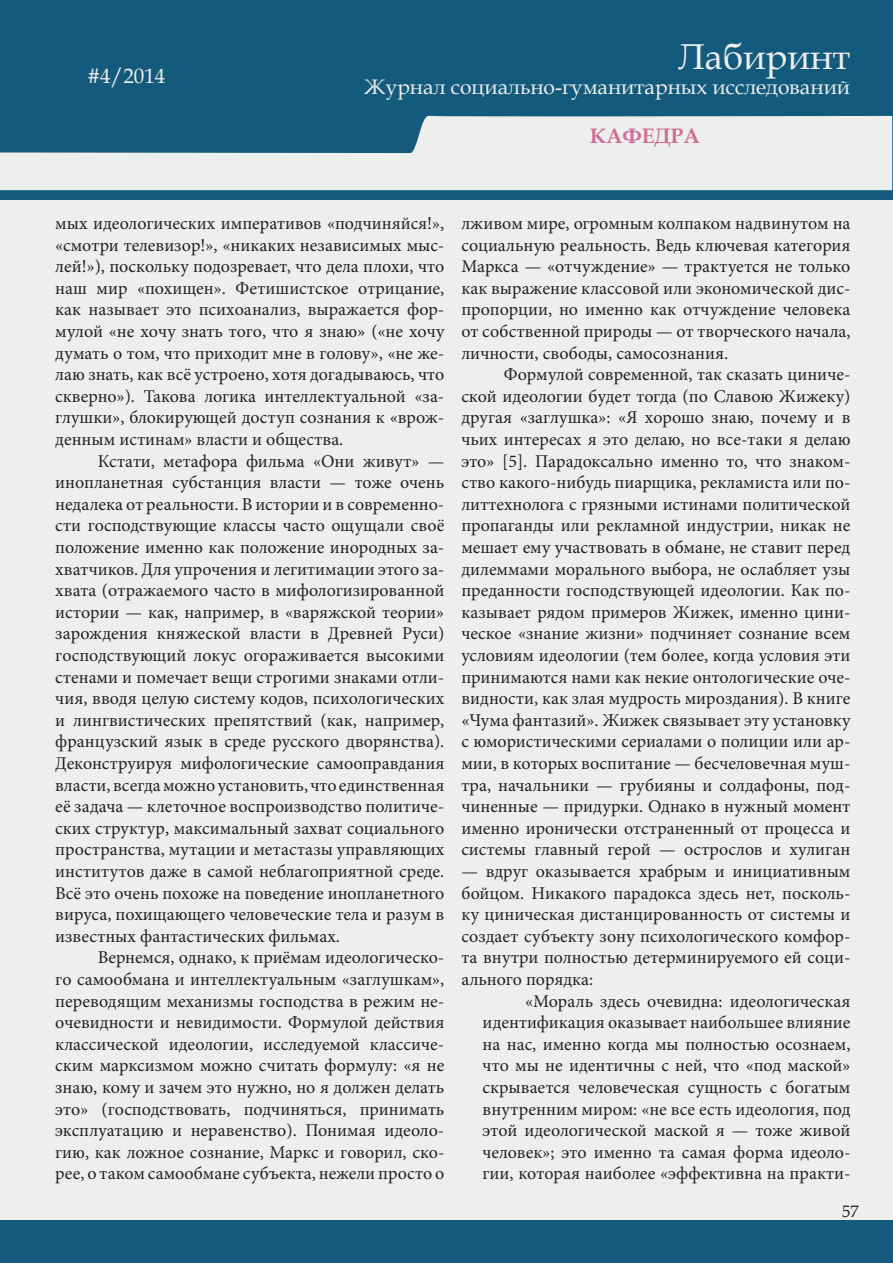
<style>
.page{position:relative;width:893px;height:1263px;background:#fff}
.page>*{position:absolute;margin:0;border:0;box-sizing:border-box;transform-origin:0 0}
.t1{font:36px "Book Antiqua";color:#edefed}
.t2{font:21px "Book Antiqua";color:#edefed}
.t3{font:700 21px "Book Antiqua";color:#d26b97}
.t4{font:18px/21.6px "Minion Pro";color:#231f20;text-align:justify}
.t5{font:16.5px "Book Antiqua";color:#231f20}
</style>
<div class="page">
<div style="left:0;top:1px;width:892px;height:1261px;background:#145a7d"></div>
<hr style="left:0;top:200px;width:1px;height:1020px;background:#edefed">
<div style="left:1px;top:200px;width:891px;height:1020px;background:#edefed"></div>
<svg style="left:0;top:115px;width:892px;height:75px;fill:#edefed"></svg>
<p class="t2" style="left:87px;top:61px;width:79px">#4/2014</p>
<p class="t2" style="left:100px;top:61px;width:12px">1</p>
<h1 class="t1" style="left:678px;top:31px;width:173px">Лабиринт</h1>
<p class="t2" style="left:364px;top:72px;width:487px">Журнал социально-гуманитарных исследований</p>
<p class="t3" style="left:590px;top:121px;width:111px">КАФЕДРА</p>
<p class="t4" style="left:55px;top:212px;width:391px">мых идеологических императивов «подчиняйся!», «смотри телевизор!», «никаких независимых мыс&shy;лей!»), поскольку подозревает, что дела плохи, что наш мир «похищен». Фетишистское отрицание, как называет это психоанализ, выражается фор&shy;мулой «не хочу знать того, что я знаю» («не хочу думать о том, что приходит мне в голову», «не же&shy;лаю знать, как всё устроено, хотя догадываюсь, что скверно»). Такова логика интеллектуальной «за&shy;глушки», блокирующей доступ сознания к «врож&shy;денным истинам» власти и общества.</p>
<p class="t4" style="left:55px;top:450px;width:391px;text-indent:43px">Кстати, метафора фильма «Они живут» — инопланетная субстанция власти — тоже очень недалека от реальности. В истории и в современно&shy;сти господствующие классы часто ощущали своё положение именно как положение инородных за&shy;хватчиков. Для упрочения и легитимации этого за&shy;хвата (отражаемого часто в мифологизированной истории — как, например, в «варяжской теории» зарождения княжеской власти в Древней Руси) господствующий локус огораживается высокими стенами и помечает вещи строгими знаками отли&shy;чия, вводя целую систему кодов, психологических и лингвистических препятствий (как, например, французский язык в среде русского дворянства).<br>Деконструируя мифологические самооправдания власти, всегда можно установить, что единственная её задача — клеточное воспроизводство политиче&shy;ских структур, максимальный захват социального пространства, мутации и метастазы управляющих институтов даже в самой неблагоприятной среде.<br>Всё это очень похоже на поведение инопланетного вируса, похищающего человеческие тела и разум в известных фантастических фильмах.</p>
<p class="t4" style="left:55px;top:947px;width:391px;text-indent:43px">Вернемся, однако, к приёмам идеологическо&shy;го самообмана и интеллектуальным «заглушкам», переводящим механизмы господства в режим не&shy;очевидности и невидимости. Формулой действия классической идеологии, исследуемой классиче&shy;ским марксизмом можно считать формулу: «я не знаю, кому и зачем это нужно, но я должен делать это» (господствовать, подчиняться, принимать эксплуатацию и неравенство). Понимая идеоло&shy;гию, как ложное сознание, Маркс и говорил, ско&shy;рее, о таком самообмане субъекта, нежели просто о</p>
<p class="t4" style="left:461px;top:212px;width:391px">лживом мире, огромным колпаком надвинутом на социальную реальность. Ведь ключевая категория Маркса — «отчуждение» — трактуется не только как выражение классовой или экономической дис&shy;пропорции, но именно как отчуждение человека от собственной природы — от творческого начала, личности, свободы, самосознания.</p>
<p class="t4" style="left:461px;top:364px;width:391px;text-indent:43px">Формулой современной, так сказать циниче&shy;ской идеологии будет тогда (по Славою Жижеку) другая «заглушка»: «Я хорошо знаю, почему и в чьих интересах я это делаю, но все-таки я делаю это» [5]. Парадоксально именно то, что знаком&shy;ство какого-нибудь пиарщика, рекламиста или по&shy;литтехнолога с грязными истинами политической пропаганды или рекламной индустрии, никак не мешает ему участвовать в обмане, не ставит перед дилеммами морального выбора, не ослабляет узы преданности господствующей идеологии. Как по&shy;казывает рядом примеров Жижек, именно цини&shy;ческое «знание жизни» подчиняет сознание всем условиям идеологии (тем более, когда условия эти принимаются нами как некие онтологические оче&shy;видности, как злая мудрость мироздания). В книге «Чума фантазий». Жижек связывает эту установку с юмористическими сериалами о полиции или ар&shy;мии, в которых воспитание — бесчеловечная муш&shy;тра, начальники — грубияны и солдафоны, под&shy;чиненные — придурки. Однако в нужный момент именно иронически отстраненный от процесса и системы главный герой — острослов и хулиган</p>
<p class="t4" style="left:461px;top:860px;width:391px">— вдруг оказывается храбрым и инициативным бойцом. Никакого парадокса здесь нет, посколь&shy;ку циническая дистанцированность от системы и создает субъекту зону психологического комфор&shy;та внутри полностью детерминируемого ей соци&shy;ального порядка:</p>
<p class="t4" style="left:483px;top:990px;width:369px;text-indent:43px">«Мораль здесь очевидна: идеологическая идентификация оказывает наибольшее влияние на нас, именно когда мы полностью осознаем, что мы не идентичны с ней, что «под маской» скрывается человеческая сущность с богатым внутренним миром: «не все есть идеология, под этой идеологической маской я — тоже живой человек»; это именно та самая форма идеоло&shy;гии, которая наиболее «эффективна на практи-</p>
<p class="t5" style="left:842px;top:1200px;width:18px">57</p>
</div>
